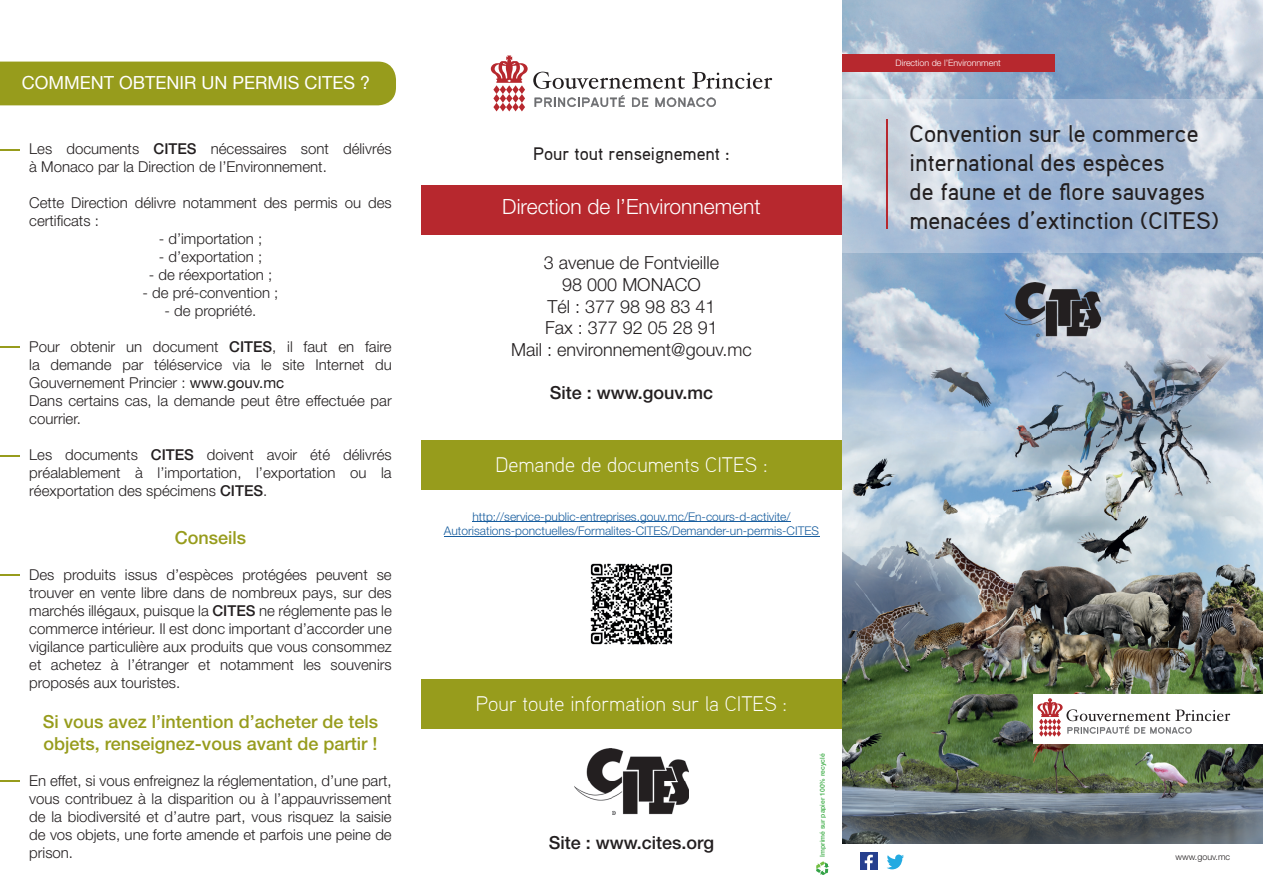
<style>
.page{position:relative;width:1263px;height:893px;background:#fff}
.page>*{position:absolute;margin:0;border:0;box-sizing:border-box;transform-origin:0 0}
.t1{font:500 24px/28.8px "Aaux Pro";color:#231f20}
.t2{font:300 21px "Aaux Pro";color:#fff}
.t3{font:300 21px "Helvetica Neue";color:#fff}
.t4{font:300 18px/21.6px "Helvetica Neue";color:#231f20;text-align:center}
.t5{font:500 18px/21.6px "Helvetica Neue";color:#979c1c}
.t6{font:500 18px "Helvetica Neue";color:#231f20}
.t7{font:18px "Helvetica Neue";color:#fff}
.t8{font:500 18px "Aaux Pro";color:#231f20}
.t9{font:300 15px/18px "Helvetica Neue";color:#231f20}
.t10{font:300 12px/14.4px "Helvetica Neue";color:#175d9e;text-align:center}
.t11{font:300 9px "Helvetica Neue";color:#fff}
.t12{font:300 9px "Helvetica Neue";color:#231f20}
.t13{font:500 6.75px "Helvetica Neue";color:#40ae49}
.s1{font-weight:500}
.s2{font-weight:400}
</style>
<div class="page">
<img style="left:842px;top:515px;width:52px;height:328px">
<img style="left:894px;top:515px;width:369px;height:328px">
<img style="left:842px;top:0;width:421px;height:515px">
<div style="left:842px;top:54px;width:212px;height:17px;background:#b7282e"></div>
<div style="left:1034px;top:694px;width:229px;height:50px;background:#fff"></div>
<svg style="left:1037px;top:698px;width:193px;height:39px"></svg>
<svg style="left:887px;top:854px;width:17px;height:15px"></svg>
<div style="left:860px;top:852px;width:18px;height:18px;background:#253f8e"></div>
<svg style="left:865px;top:855px;width:8px;height:15px"></svg>
<img style="left:1005px;top:282px;width:95px;height:55px">
<hr style="left:886px;top:119px;width:1px;height:110px;background:#b7282e">
<svg style="left:491px;top:56px;width:281px;height:55px"></svg>
<img style="left:574px;top:749px;width:115px;height:66px">
<div style="left:421px;top:185px;width:421px;height:50px;background:#b7282e"></div>
<div style="left:421px;top:440px;width:421px;height:49px;background:#979c1c"></div>
<div style="left:421px;top:679px;width:421px;height:49px;background:#979c1c"></div>
<div style="left:0;top:62px;width:396px;height:43px;background:#979c1c"></div>
<hr style="left:472px;top:522px;width:318px;height:1px;background:#175d9e">
<hr style="left:444px;top:536px;width:375px;height:1px;background:#175d9e">
<svg style="left:0;top:149px;width:20px;height:1px"></svg>
<svg style="left:0;top:347px;width:20px;height:1px"></svg>
<hr style="left:0;top:455px;width:20px;height:2px;background:#979c1c">
<hr style="left:0;top:574px;width:20px;height:2px;background:#979c1c">
<svg style="left:0;top:780px;width:20px;height:1px"></svg>
<img style="left:590px;top:563px;width:83px;height:82px">
<svg style="left:816px;top:861px;width:13px;height:14px"></svg>
<p class="t7" style="left:22px;top:70px;width:350px">COMMENT OBTENIR UN PERMIS CITES ?</p>
<p class="t9" style="left:29px;top:140px;width:364px">Les documents <span class="s1">CITES</span> nécessaires sont délivrés à Monaco par la Direction de l’Environnement.</p>
<p class="t9" style="left:29px;top:194px;width:364px">Ce tte Direction délivre notamment des permis ou des certificats :</p>
<p class="t9" style="left:159px;top:230px;width:105px">- d’importation ;</p>
<p class="t9" style="left:159px;top:248px;width:105px">- d’exportation ;</p>
<p class="t9" style="left:149px;top:266px;width:125px">- de réexportation ;</p>
<p class="t9" style="left:143px;top:284px;width:137px">- de pré-convention ;</p>
<p class="t9" style="left:164px;top:302px;width:93px">- de propriété.</p>
<p class="t9" style="left:29px;top:338px;width:364px">Pour obtenir un document <span class="s1">CITES</span>, il faut en faire la demande par téléservice via le site Internet du Gouvernement Princier : <span class="s2">www.gouv.mc<br></span>Dans certains cas, la demande peut être effectuée par courrier.</p>
<p class="t9" style="left:29px;top:446px;width:364px;text-align:justify">Les documents <span class="s1">CITES</span> doivent avoir été délivrés préalablement à l’importation, l’exportation ou la réexportation des spécimens <span class="s1">CITES</span>.</p>
<p class="t5" style="left:175px;top:527px;width:73px">Conseils</p>
<p class="t9" style="left:29px;top:566px;width:364px;text-align:justify">Des produits issus d’espèces protégées peuvent se trouver en vente libre dans de nombreux pays, sur des marchés illégaux, puisque la <span class="s1">CITES</span> ne réglemente pas le commerce intérieur. Il est donc important d’accorder une vigilance particulière aux produits que vous consommez et achetez à l’étranger et notamment les souvenirs proposés aux touristes.</p>
<p class="t5" style="left:43px;top:711px;width:337px">Si vous avez l’intention d’acheter de tels objets, renseignez-vous avant de partir !</p>
<p class="t9" style="left:29px;top:771px;width:364px;text-align:justify">En effet, si vous enfreignez la réglementation, d’une part, vous contribuez à la disparition ou à l’appauvrissement de la biodiversité et d’autre part, vous risquez la saisie de vos objets, une forte amende et parfois une peine de prison.</p>
<p class="t8" style="left:533px;top:142px;width:198px">Pour tout renseignement :</p>
<h2 class="t3" style="left:502px;top:194px;width:260px">Direction de l’Environnement</h2>
<p class="t4" style="left:511px;top:252px;width:242px">3 avenue de Fontvieille<br>98 000 MONACO<br>Tél : 377 98 98 83 41<br>Fax : 377 92 05 28 91<br>Mail : environnement@gouv.mc</p>
<p class="t6" style="left:550px;top:382px;width:165px">Site : www.gouv.mc</p>
<h2 class="t2" style="left:495px;top:451px;width:274px">Demande de documents CITES :</h2>
<p class="t10" style="left:444px;top:509px;width:377px">http://service-public-entreprises.gouv.mc/En-cours-d-activite/<br>Autorisations-ponctuelles/Formalites-CITES/Demander-un-permis-CITES</p>
<h2 class="t2" style="left:476px;top:690px;width:313px">Pour toute information sur la CITES :</h2>
<p class="t6" style="left:549px;top:832px;width:167px">Site : www.cites.org</p>
<p class="t13" style="left:818px;top:856px;width:104px;rotate:-90deg">Imprimé sur papier 100% recyclé</p>
<p class="t11" style="left:895px;top:57px;width:107px">Direction de l’Environnment</p>
<h1 class="t1" style="left:910px;top:119px;width:311px">Convention sur le commerce international des espèces<br>de faune et de flore sauvages menacées d’extinction (CITES)</h1>
<p class="t12" style="left:1175px;top:851px;width:56px">www.gouv.mc</p>
</div>
